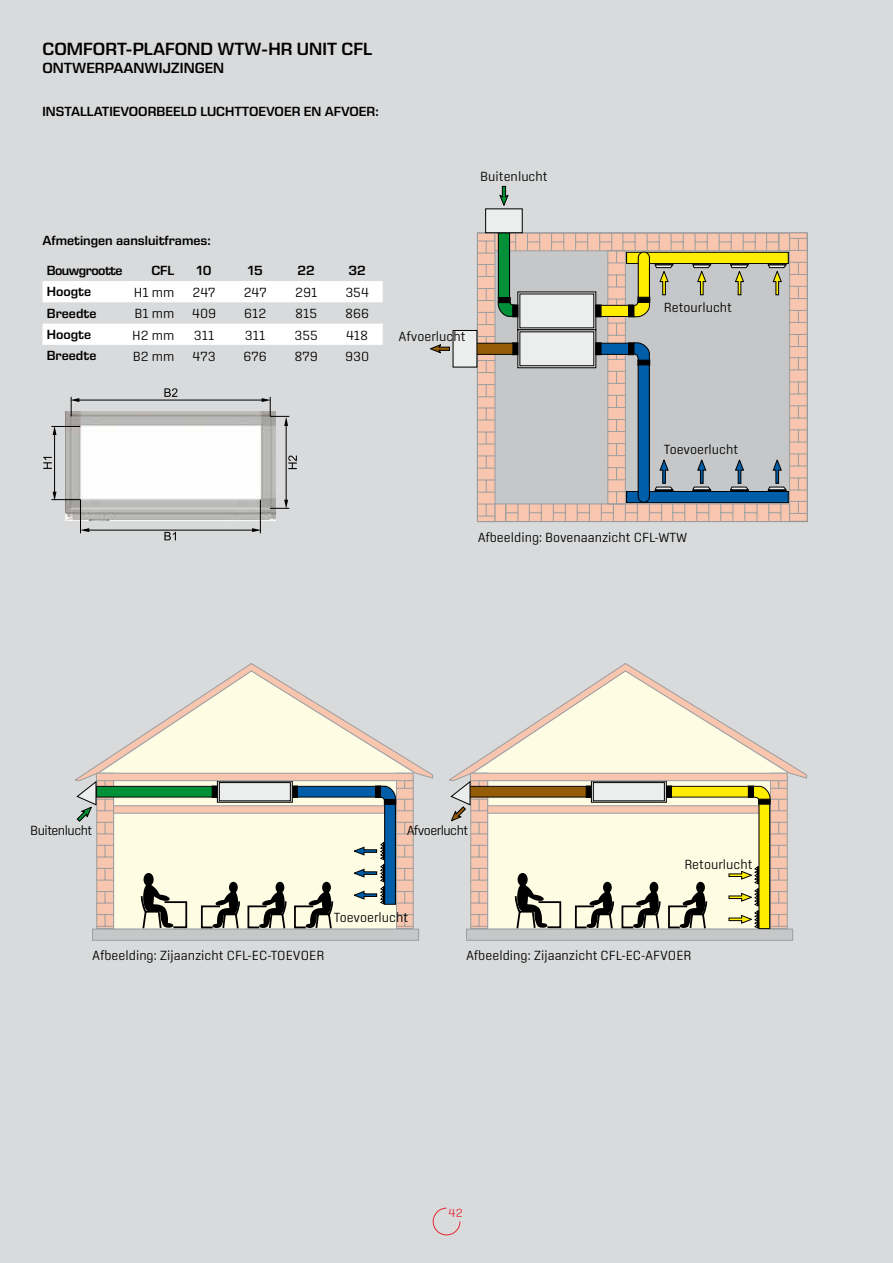
<style>
.page{position:relative;width:893px;height:1263px;background:#d9dadb}
.page>*{position:absolute;margin:0;border:0;box-sizing:border-box;transform-origin:0 0}
.t1{font:600 18px "Eurostile Next LT Pro";color:#000}
.t2{font:600 15px "Eurostile Next LT Pro";color:#000}
.t3{font:300 13.5px "Center";color:#000}
.t4{font:600 13.5px "Eurostile Next LT Pro";color:#000}
.t5{font:300 13.5px "Center";letter-spacing:-.04em;color:#000}
.t6{font:600 13.5px "Eurostile Next LT Pro";letter-spacing:-.04em;color:#000}
.t7{font:300 12px "Center";color:#e42934}
</style>
<div class="page">
<svg style="left:432px;top:1207px;width:29px;height:29px"></svg>
<svg style="left:43px;top:281px;width:340px;height:64px"></svg>
<div style="left:477px;top:233px;width:330px;height:289px;background:#c6c7c8"></div>
<div style="left:626px;top:491px;width:162px;height:12px;background:#005ea8"></div>
<div style="left:626px;top:491px;width:162px;height:12px;border:1px solid #000"></div>
<div style="left:627px;top:252px;width:161px;height:11px;background:#ffed00"></div>
<div style="left:626px;top:252px;width:162px;height:12px;border:1px solid #000"></div>
<svg style="left:730px;top:264px;width:19px;height:32px"></svg>
<svg style="left:692px;top:264px;width:20px;height:32px"></svg>
<svg style="left:692px;top:459px;width:20px;height:32px"></svg>
<div style="left:520px;top:294px;width:74px;height:34px;background:#eceded"></div>
<div style="left:517px;top:329px;width:79px;height:39px;border:1px solid #000"></div>
<div style="left:520px;top:332px;width:74px;height:34px;background:#eceded"></div>
<div style="left:519px;top:331px;width:75px;height:35px;border:1px solid #000"></div>
<div style="left:512px;top:305px;width:6px;height:12px;background:#000"></div>
<svg style="left:499px;top:186px;width:10px;height:20px"></svg>
<div style="left:512px;top:343px;width:6px;height:12px;background:#000"></div>
<svg style="left:430px;top:344px;width:20px;height:10px"></svg>
<div style="left:477px;top:233px;width:18px;height:289px;background:#f8c5ae;border:1px solid #9c9e9f"></div>
<svg style="left:477px;top:384px;width:18px;height:13px"></svg>
<svg style="left:477px;top:360px;width:18px;height:13px"></svg>
<svg style="left:477px;top:336px;width:18px;height:7px"></svg>
<svg style="left:477px;top:288px;width:39px;height:37px"></svg>
<svg style="left:477px;top:241px;width:18px;height:13px"></svg>
<svg style="left:477px;top:264px;width:18px;height:13px"></svg>
<svg style="left:477px;top:504px;width:18px;height:13px"></svg>
<svg style="left:477px;top:480px;width:18px;height:13px"></svg>
<svg style="left:477px;top:456px;width:18px;height:13px"></svg>
<svg style="left:477px;top:432px;width:18px;height:13px"></svg>
<svg style="left:477px;top:408px;width:18px;height:13px"></svg>
<div style="left:789px;top:233px;width:18px;height:289px;background:#f8c5ae;border:1px solid #9c9e9f"></div>
<svg style="left:790px;top:357px;width:17px;height:13px"></svg>
<svg style="left:790px;top:382px;width:17px;height:13px"></svg>
<svg style="left:790px;top:405px;width:17px;height:14px"></svg>
<svg style="left:790px;top:429px;width:17px;height:14px"></svg>
<svg style="left:790px;top:501px;width:17px;height:13px"></svg>
<svg style="left:767px;top:454px;width:40px;height:37px"></svg>
<svg style="left:790px;top:238px;width:17px;height:13px"></svg>
<svg style="left:767px;top:262px;width:40px;height:37px"></svg>
<svg style="left:790px;top:310px;width:17px;height:13px"></svg>
<svg style="left:790px;top:334px;width:17px;height:13px"></svg>
<div style="left:495px;top:504px;width:295px;height:18px;background:#f8c5ae;border:1px solid #9c9e9f"></div>
<svg style="left:577px;top:504px;width:13px;height:17px"></svg>
<svg style="left:553px;top:504px;width:13px;height:17px"></svg>
<svg style="left:505px;top:504px;width:14px;height:17px"></svg>
<svg style="left:529px;top:504px;width:13px;height:17px"></svg>
<svg style="left:768px;top:504px;width:13px;height:17px"></svg>
<svg style="left:744px;top:504px;width:14px;height:17px"></svg>
<svg style="left:720px;top:504px;width:14px;height:17px"></svg>
<svg style="left:696px;top:504px;width:13px;height:17px"></svg>
<div style="left:495px;top:233px;width:295px;height:18px;background:#f8c5ae;border:1px solid #9c9e9f"></div>
<svg style="left:695px;top:233px;width:13px;height:18px"></svg>
<svg style="left:719px;top:233px;width:13px;height:18px"></svg>
<svg style="left:766px;top:233px;width:14px;height:18px"></svg>
<svg style="left:743px;top:233px;width:13px;height:18px"></svg>
<svg style="left:510px;top:233px;width:6px;height:18px"></svg>
<svg style="left:527px;top:233px;width:13px;height:18px"></svg>
<svg style="left:551px;top:233px;width:13px;height:18px"></svg>
<svg style="left:575px;top:233px;width:13px;height:18px"></svg>
<div style="left:498px;top:233px;width:12px;height:65px;background:#009037;border:1px solid #000"></div>
<div style="left:475px;top:343px;width:38px;height:12px;background:#945c06;border:1px solid #000"></div>
<div style="left:607px;top:250px;width:19px;height:254px;background:#f8c5ae;border:1px solid #9c9e9f"></div>
<svg style="left:608px;top:323px;width:17px;height:13px"></svg>
<svg style="left:599px;top:233px;width:85px;height:84px"></svg>
<svg style="left:601px;top:342px;width:84px;height:179px"></svg>
<div style="left:628px;top:343px;width:6px;height:12px;background:#000"></div>
<div style="left:596px;top:343px;width:33px;height:12px;background:#005ea8;border:1px solid #000"></div>
<svg style="left:730px;top:459px;width:19px;height:32px"></svg>
<div style="left:596px;top:343px;width:5px;height:12px;background:#000"></div>
<div style="left:596px;top:305px;width:33px;height:12px;background:#ffed00;border:1px solid #000"></div>
<div style="left:596px;top:305px;width:5px;height:12px;background:#000"></div>
<div style="left:485px;top:208px;width:38px;height:25px;background:#eceded;border:1px solid #000"></div>
<div style="left:453px;top:330px;width:24px;height:37px;background:#eceded"></div>
<div style="left:92px;top:929px;width:327px;height:11px;background:#c6c7c8"></div>
<svg style="left:75px;top:663px;width:358px;height:267px"></svg>
<div style="left:96px;top:773px;width:318px;height:8px;background:#f8c5ae;border:1px solid #9c9e9f"></div>
<div style="left:466px;top:929px;width:327px;height:11px;background:#c6c7c8"></div>
<svg style="left:449px;top:663px;width:358px;height:267px"></svg>
<img style="left:65px;top:412px;width:210px;height:108px">
<hr style="left:76px;top:400px;width:189px;height:1px;background:#000">
<svg style="left:70px;top:397px;width:9px;height:19px"></svg>
<hr style="left:260px;top:500px;width:1px;height:33px;background:#000">
<hr style="left:80px;top:500px;width:1px;height:33px;background:#000">
<hr style="left:86px;top:530px;width:169px;height:1px;background:#000">
<svg style="left:81px;top:528px;width:8px;height:4px"></svg>
<svg style="left:252px;top:528px;width:9px;height:4px"></svg>
<hr style="left:286px;top:423px;width:1px;height:80px;background:#000">
<svg style="left:270px;top:500px;width:19px;height:9px"></svg>
<svg style="left:262px;top:397px;width:27px;height:29px"></svg>
<hr style="left:54px;top:432px;width:1px;height:63px;background:#000">
<svg style="left:51px;top:426px;width:29px;height:9px"></svg>
<svg style="left:51px;top:492px;width:29px;height:9px"></svg>
<svg style="left:164px;top:388px;width:13px;height:9px"></svg>
<svg style="left:164px;top:532px;width:12px;height:8px"></svg>
<svg style="left:43px;top:457px;width:9px;height:12px"></svg>
<svg style="left:288px;top:456px;width:9px;height:13px"></svg>
<h1 class="t1" style="left:43px;top:39px;width:331px">COMFORT-PLAFOND WTW-HR UNIT CFL</h1>
<p class="t2" style="left:43px;top:60px;width:183px">ONTWERPAANWIJZINGEN</p>
<p class="t4" style="left:43px;top:104px;width:338px">INSTALLATIEVOORBEELD LUCHTTOEVOER EN AFVOER:</p>
<p class="t4" style="left:43px;top:233px;width:170px">Afmetingen aansluitframes:</p>
<p class="t6" style="left:47px;top:263px;width:77px">Bouwgrootte</p>
<p class="t4" style="left:151px;top:263px;width:25px">CFL</p>
<p class="t4" style="left:197px;top:263px;width:17px">10</p>
<p class="t4" style="left:248px;top:263px;width:16px">15</p>
<p class="t4" style="left:298px;top:263px;width:19px">22</p>
<p class="t4" style="left:349px;top:263px;width:19px">32</p>
<p class="t4" style="left:47px;top:284px;width:46px">Hoogte</p>
<p class="t3" style="left:134px;top:285px;width:42px">H1 mm</p>
<p class="t3" style="left:193px;top:285px;width:24px">247</p>
<p class="t3" style="left:244px;top:285px;width:24px">247</p>
<p class="t3" style="left:295px;top:285px;width:24px">291</p>
<p class="t3" style="left:345px;top:285px;width:25px">354</p>
<p class="t4" style="left:47px;top:306px;width:51px">Breedte</p>
<p class="t3" style="left:135px;top:306px;width:41px">B1 mm</p>
<p class="t3" style="left:192px;top:306px;width:26px">409</p>
<p class="t3" style="left:244px;top:306px;width:24px">612</p>
<p class="t3" style="left:295px;top:306px;width:24px">815</p>
<p class="t3" style="left:345px;top:306px;width:26px">866</p>
<p class="t4" style="left:47px;top:327px;width:46px">Hoogte</p>
<p class="t3" style="left:132px;top:327px;width:44px">H2 mm</p>
<p class="t3" style="left:194px;top:327px;width:22px">311</p>
<p class="t3" style="left:245px;top:327px;width:22px">311</p>
<p class="t3" style="left:294px;top:327px;width:25px">355</p>
<p class="t3" style="left:346px;top:327px;width:24px">418</p>
<p class="t4" style="left:47px;top:348px;width:51px">Breedte</p>
<p class="t3" style="left:133px;top:349px;width:43px">B2 mm</p>
<p class="t3" style="left:193px;top:349px;width:25px">473</p>
<p class="t3" style="left:243px;top:349px;width:25px">676</p>
<p class="t3" style="left:294px;top:349px;width:25px">879</p>
<p class="t3" style="left:345px;top:349px;width:26px">930</p>
<p class="t3" style="left:480px;top:169px;width:69px">Buitenlucht</p>
<p class="t3" style="left:399px;top:329px;width:68px">Afvoerlucht</p>
<p class="t3" style="left:664px;top:300px;width:70px">Retourlucht</p>
<p class="t3" style="left:664px;top:441px;width:76px">Toevoerlucht</p>
<p class="t3" style="left:478px;top:529px;width:211px">Afbeelding: Bovenaanzicht CFL-WTW</p>
<p class="t5" style="left:30px;top:823px;width:63px">Buitenlucht</p>
<p class="t5" style="left:407px;top:823px;width:63px">Afvoerlucht</p>
<p class="t3" style="left:334px;top:909px;width:76px">Toevoerlucht</p>
<p class="t3" style="left:684px;top:857px;width:70px">Retourlucht</p>
<p class="t3" style="left:92px;top:948px;width:234px">Afbeelding: Zijaanzicht CFL-EC-TOEVOER</p>
<p class="t3" style="left:466px;top:948px;width:227px">Afbeelding: Zijaanzicht CFL-EC-AFVOER</p>
<p class="t7" style="left:449px;top:1206px;width:16px">42</p>
</div>
